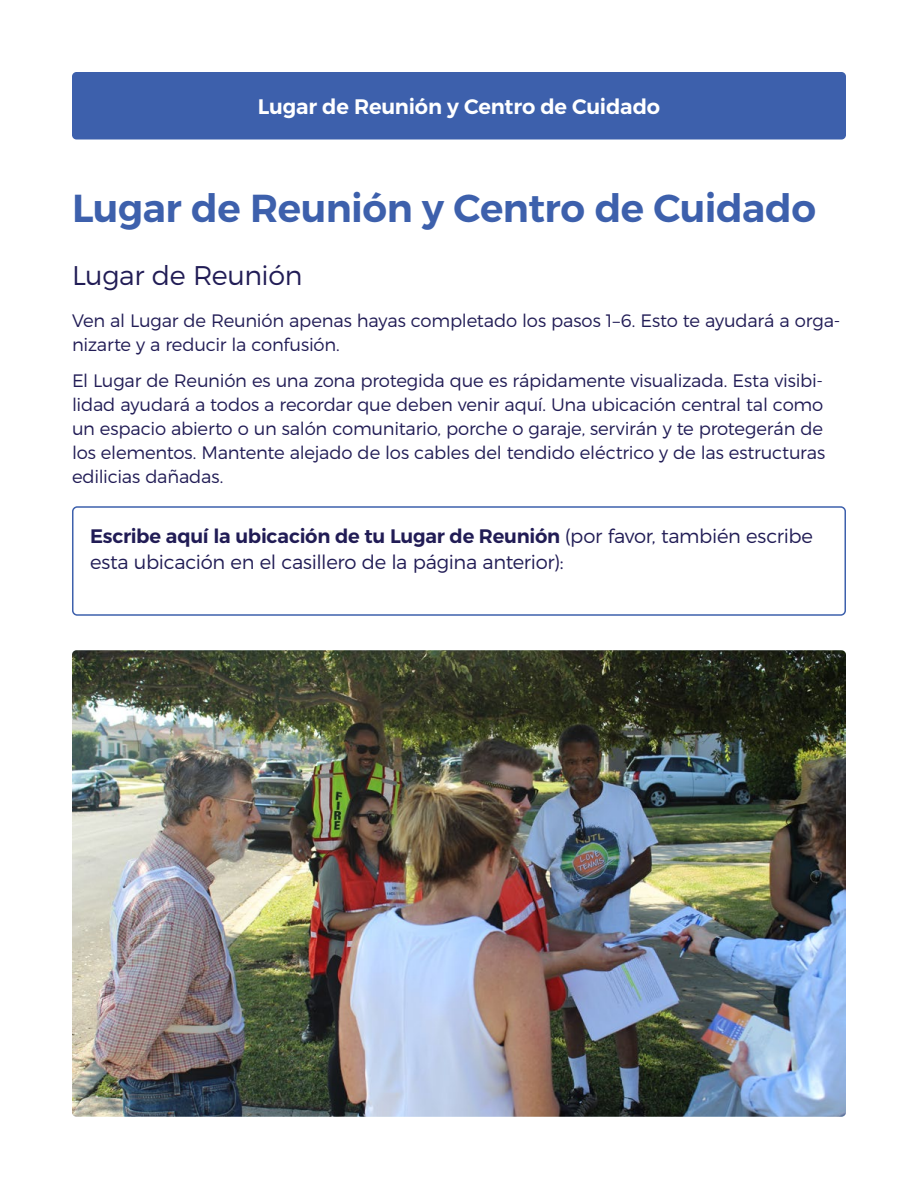
<style>
.page{position:relative;width:918px;height:1188px;background:#fff}
.page>*{position:absolute;margin:0;border:0;box-sizing:border-box;transform-origin:0 0}
.t1{font:600 39px "Montserrat";letter-spacing:-.015em;color:#3d60ac}
.t2{font:300 27px "Montserrat";letter-spacing:-.015em;color:#211c55}
.t3{font:600 21px "Montserrat";letter-spacing:-.01em;color:#fff}
.t4{font:300 19.5px/25.5px "Montserrat";letter-spacing:-.015em;color:#211c55}
.t5{font:300 18px/24px "Montserrat";letter-spacing:-.01em;color:#211c55}
.s1{font-weight:600}
</style>
<div class="page">
<div style="left:72px;top:72px;width:774px;height:68px;background:#3d60ac;border-radius:4px"></div>
<img style="left:72px;top:650px;width:774px;height:467px">
<div style="left:72px;top:506px;width:774px;height:110px;border:2px solid #3d60ac;border-radius:4px"></div>
<p class="t3" style="left:258px;top:94px;width:404px">Lugar de Reunión y Centro de Cuidado</p>
<h1 class="t1" style="left:72px;top:184px;width:746px">Lugar de Reunión y Centro de Cuidado</h1>
<h2 class="t2" style="left:72px;top:259px;width:232px">Lugar de Reunión</h2>
<p class="t5" style="left:72px;top:309px;width:770px">Ven al Lugar de Reunión apenas hayas completado los pasos 1–6. Esto te ayudará a orga&shy;nizarte y a reducir la confusión.</p>
<p class="t5" style="left:72px;top:369px;width:755px">El Lugar de Reunión es una zona protegida que es rápidamente visualizada. Esta visibi&shy;lidad ayudará a todos a recordar que deben venir aquí. Una ubicación central tal como un espacio abierto o un salón comunitario, porche o garaje, servirán y te protegerán de los elementos. Mantente alejado de los cables del tendido eléctrico y de las estructuras edilicias dañadas.</p>
<p class="t4" style="left:90px;top:523px;width:725px"><span class="s1">Escribe aquí la ubicación de tu Lugar de Reunión</span> (por favor, también escribe esta ubicación en el casillero de la página anterior):</p>
</div>
